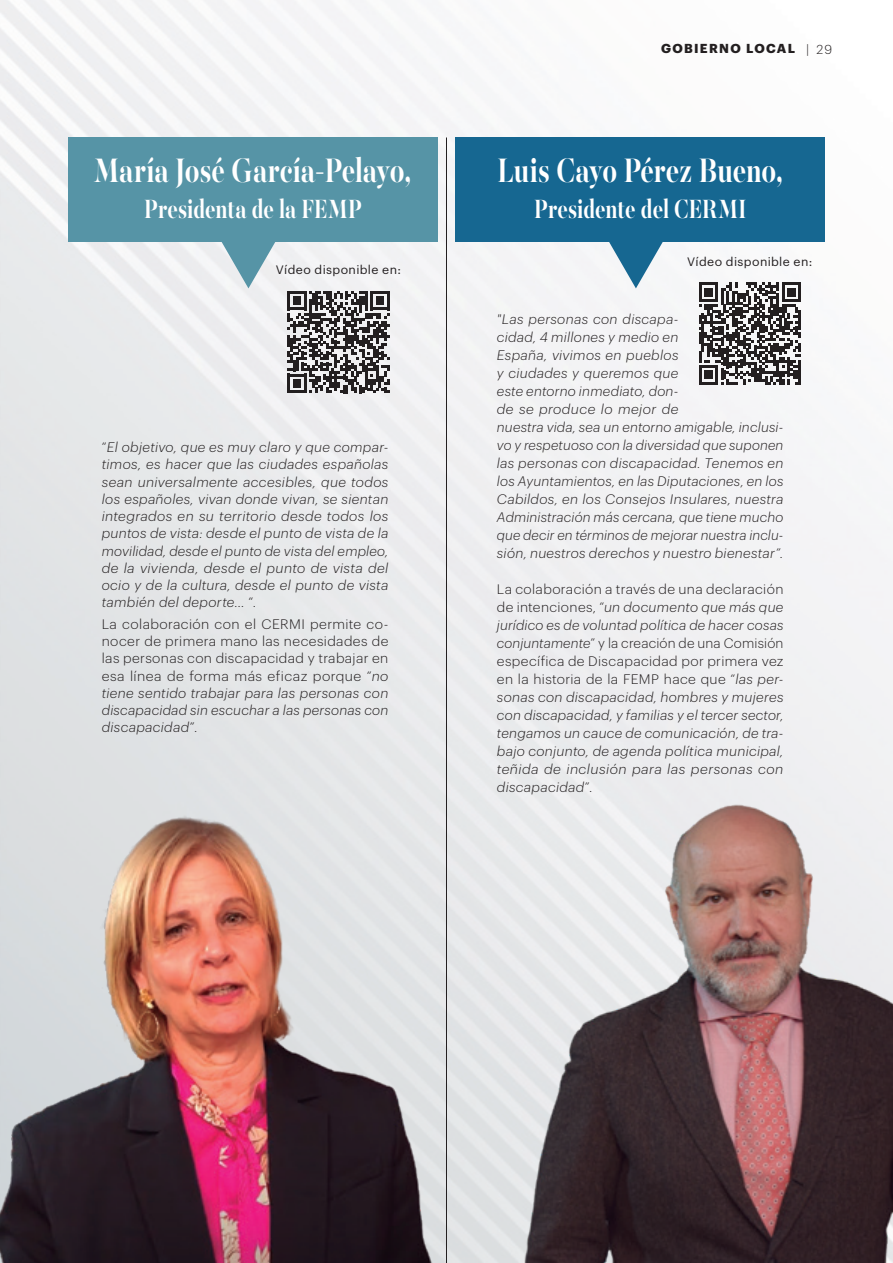
<style>
.page{position:relative;width:893px;height:1263px;background:#fff}
.page>*{position:absolute;margin:0;border:0;box-sizing:border-box;transform-origin:0 0}
.t1{font:700 37.8px "Majesti Banner";color:#fff;scale:.71 1}
.t2{font:700 29.4px "Majesti Banner";color:#fff;scale:.71 1}
.t3{font:italic 300 13.5px/18px "Graphik";letter-spacing:.02em;color:#231f20;text-align:justify}
.t4{font:300 13.5px/17.2px "Graphik";letter-spacing:.03em;color:#231f20;text-align:justify}
.t5{font:700 12.75px "Graphik";letter-spacing:.105em;color:#231f20}
.t6{font:12px "Graphik";letter-spacing:.03em;color:#231f20}
.s1{font-style:normal}
.s2{font-style:italic}
.s3{font-weight:300}
</style>
<div class="page">
<img style="left:0;top:0;width:893px;height:1263px">
<img style="left:513px;top:800px;width:380px;height:463px">
<svg style="left:699px;top:282px;width:102px;height:103px"></svg>
<hr style="left:798px;top:360px;width:3px;height:25px;background:#231f20">
<img style="left:0;top:808px;width:450px;height:455px">
<hr style="left:446px;top:137px;width:1px;height:1126px;background:#231f20">
<svg style="left:207px;top:242px;width:183px;height:151px"></svg>
<div style="left:68px;top:137px;width:369px;height:105px;background:#5694a6"></div>
<svg style="left:595px;top:242px;width:82px;height:46px"></svg>
<div style="left:455px;top:137px;width:370px;height:105px;background:#166791"></div>
<h1 class="t1" style="left:94px;top:145px;width:448px">María José García-Pelayo,</h1>
<h2 class="t2" style="left:144px;top:190px;width:308px">Presidenta de la FEMP</h2>
<p class="t6" style="left:276px;top:261px;width:127px">Vídeo disponible en:</p>
<p class="t3" style="left:102px;top:438px;width:288px;line-height:17.2px"><span class="s1">“</span>El objetivo, que es muy claro y que compar&shy;timos, es hacer que las ciudades españolas sean universalmente accesibles, que todos los españoles, vivan donde vivan, se sientan integrados en su territorio desde todos los puntos de vista: desde el punto de vista de la movilidad, desde el punto de vista del empleo, de la vivienda, desde el punto de vista del ocio y de la cultura, desde el punto de vista también del deporte... <span class="s1">“.</span></p>
<p class="t4" style="left:102px;top:614px;width:288px">La colaboración con el CERMI permite co&shy;nocer de primera mano las necesidades de las personas con discapacidad y trabajar en esa línea de forma más eficaz porque “<span class="s2">no tiene sentido trabajar para las personas con discapacidad sin escuchar a las personas con discapacidad</span>”.</p>
<p class="t5" style="left:661px;top:39px;width:173px">GOBIERNO LOCAL <span class="s3">| 29</span></p>
<h1 class="t1" style="left:497px;top:145px;width:404px">Luis Cayo Pérez Bueno,</h1>
<h2 class="t2" style="left:534px;top:190px;width:300px">Presidente del CERMI</h2>
<p class="t6" style="left:687px;top:252px;width:127px">Vídeo disponible en:</p>
<p class="t3" style="left:497px;top:309px;width:288px;text-align:left">"Las personas con discapa-<br>cidad, 4 millones y medio en<br>España, vivimos en pueblos<br>y ciudades y queremos que<br>este entorno inmediato, don-<br>de se produce lo mejor de<br>nuestra vida, sea un entorno amigable, inclusi&shy;vo y respetuoso con la diversidad que suponen las personas con discapacidad. Tenemos en los Ayuntamientos, en las Diputaciones, en los Cabildos, en los Consejos Insulares, nuestra Administración más cercana, que tiene mucho que decir en términos de mejorar nuestra inclu&shy;sión, nuestros derechos y nuestro bienestar”.</p>
<p class="t3" style="left:497px;top:579px;width:288px"><span class="s1">La colaboración a través de una declaración de intenciones, “</span>un documento que más que jurídico es de voluntad política de hacer cosas conjuntamente<span class="s1">” y la creación de una Comisión específica de Discapacidad por primera vez en la historia de la FEMP hace que “</span>las per&shy;sonas con discapacidad, hombres y mujeres con discapacidad, y familias y el tercer sector, tengamos un cauce de comunicación, de tra&shy;bajo conjunto, de agenda política municipal, teñida de inclusión para las personas con discapacidad<span class="s1">”.</span></p>
</div>
